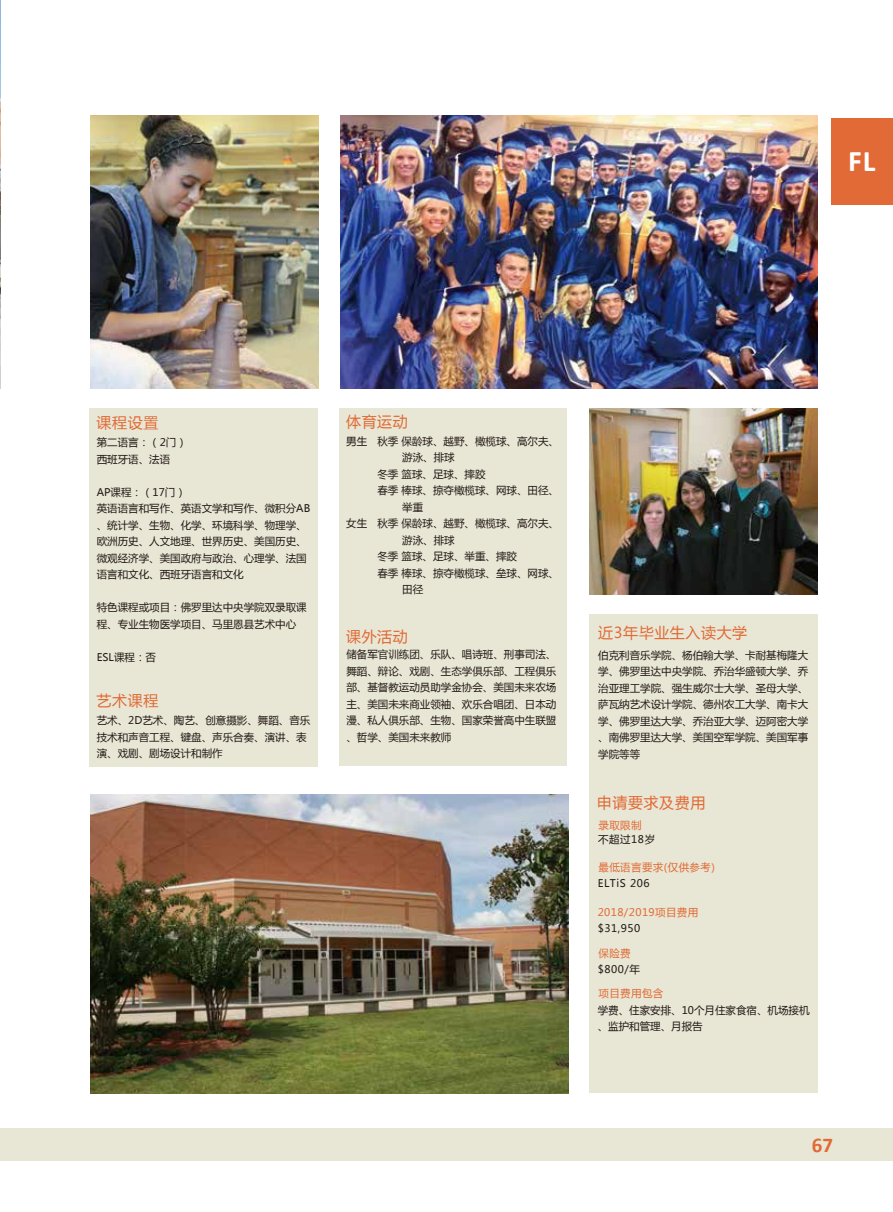
<style>
.page{position:relative;width:893px;height:1212px;background:#fff}
.page>*{position:absolute;margin:0;border:0;box-sizing:border-box;transform-origin:0 0}
.t1{font:700 30px "Calibri";color:#fff}
.t2{font:700 21px "Calibri";color:#e16a36}
.t3{font:15px "Microsoft Ya Hei";letter-spacing:.04em;color:#e16a36}
.t4{font:10.5px/16.5px "Microsoft Ya Hei";color:#221815}
.t5{font:10.5px "Microsoft Ya Hei";letter-spacing:.04em;color:#e16a36}
.t6{font:10.5px "Microsoft Ya Hei";letter-spacing:.05em;color:#221815}
</style>
<div class="page">
<div style="left:589px;top:614px;width:228px;height:479px;background:#e8e7d5"></div>
<div style="left:339px;top:408px;width:228px;height:358px;background:#e8e7d5"></div>
<div style="left:89px;top:408px;width:228px;height:359px;background:#e8e7d5"></div>
<img style="left:0;top:0;width:1px;height:389px">
<div style="left:0;top:1128px;width:893px;height:33px;background:#e8e7d5"></div>
<div style="left:831px;top:118px;width:62px;height:87px;background:#e16a36"></div>
<img style="left:91px;top:116px;width:228px;height:273px">
<img style="left:340px;top:116px;width:477px;height:273px">
<img style="left:589px;top:408px;width:228px;height:186px">
<img style="left:91px;top:794px;width:477px;height:299px">
<h1 class="t1" style="left:848px;top:140px;width:29px">FL</h1>
<h3 class="t3" style="left:97px;top:413px;width:63px">课程设置</h3>
<p class="t4" style="left:97px;top:434px;width:92px">第二语言：（2门）西班牙语、法语</p>
<p class="t4" style="left:97px;top:483px;width:215px">AP课程：（17门）<br>英语语言和写作、英语文学和写作、微积分AB、统计学、生物、化学、环境科学、物理学、欧洲历史、人文地理、世界历史、美国历史、微观经济学、美国政府与政治、心理学、法国语言和文化、西班牙语言和文化</p>
<p class="t4" style="left:97px;top:599px;width:212px">特色课程或项目：佛罗里达中央学院双录取课程、专业生物医学项目、马里恩县艺术中心</p>
<p class="t4" style="left:97px;top:648px;width:61px">ESL课程：否</p>
<h3 class="t3" style="left:97px;top:691px;width:63px">艺术课程</h3>
<p class="t4" style="left:97px;top:712px;width:215px">艺术、2D艺术、陶艺、创意摄影、舞蹈、音乐技术和声音工程、键盘、声乐合奏、演讲、表演、戏剧、剧场设计和制作</p>
<h3 class="t3" style="left:346px;top:412px;width:63px">体育运动</h3>
<p class="t4" style="left:346px;top:432px;width:22px">男生</p>
<p class="t4" style="left:346px;top:515px;width:22px">女生</p>
<p class="t4" style="left:377px;top:432px;width:183px">秋季 保龄球、越野、橄榄球、高尔夫、</p>
<p class="t4" style="left:402px;top:449px;width:54px">游泳、排球</p>
<p class="t4" style="left:377px;top:465px;width:110px">冬季 篮球、足球、摔跤</p>
<p class="t4" style="left:377px;top:482px;width:183px">春季 棒球、掠夺橄榄球、网球、田径、</p>
<p class="t4" style="left:402px;top:498px;width:22px">举重</p>
<p class="t4" style="left:377px;top:515px;width:183px">秋季 保龄球、越野、橄榄球、高尔夫、</p>
<p class="t4" style="left:402px;top:531px;width:54px">游泳、排球</p>
<p class="t4" style="left:377px;top:548px;width:141px">冬季 篮球、足球、举重、摔跤</p>
<p class="t4" style="left:377px;top:564px;width:183px">春季 棒球、掠夺橄榄球、垒球、网球、</p>
<p class="t4" style="left:402px;top:581px;width:22px">田径</p>
<h3 class="t3" style="left:346px;top:626px;width:63px">课外活动</h3>
<h3 class="t3" style="left:598px;top:622px;width:151px">近3年毕业生入读大学</h3>
<p class="t4" style="left:346px;top:646px;width:211px;text-align:justify">储备军官训练团、乐队、唱诗班、刑事司法、舞蹈、辩论、戏剧、生态学俱乐部、工程俱乐部、基督教运动员助学金协会、美国未来农场主、美国未来商业领袖、欢乐合唱团、日本动漫、私人俱乐部、生物、国家荣誉高中生联盟、哲学、美国未来教师</p>
<p class="t4" style="left:598px;top:646px;width:211px;text-align:justify">伯克利音乐学院、杨伯翰大学、卡耐基梅隆大学、佛罗里达中央学院、乔治华盛顿大学、乔治亚理工学院、强生威尔士大学、圣母大学、萨瓦纳艺术设计学院、德州农工大学、南卡大学、佛罗里达大学、乔治亚大学、迈阿密大学、南佛罗里达大学、美国空军学院、美国军事学院等等</p>
<h3 class="t3" style="left:597px;top:792px;width:110px">申请要求及费用</h3>
<p class="t5" style="left:598px;top:818px;width:45px">录取限制</p>
<p class="t5" style="left:598px;top:860px;width:118px">最低语言要求(仅供参考)</p>
<p class="t6" style="left:598px;top:876px;width:53px">ELTiS 206</p>
<p class="t5" style="left:598px;top:905px;width:102px">2018/2019项目费用</p>
<p class="t4" style="left:598px;top:920px;width:44px">$31,950</p>
<p class="t5" style="left:598px;top:946px;width:34px">保险费</p>
<p class="t4" style="left:598px;top:961px;width:44px">$800/年</p>
<p class="t5" style="left:598px;top:986px;width:67px">项目费用包含</p>
<p class="t4" style="left:598px;top:830px;width:58px">不超过18岁</p>
<p class="t4" style="left:598px;top:1001px;width:213px">学费、住家安排、10个月住家食宿、机场接机、监护和管理、月报告</p>
<h2 class="t2" style="left:812px;top:1130px;width:23px">67</h2>
</div>
